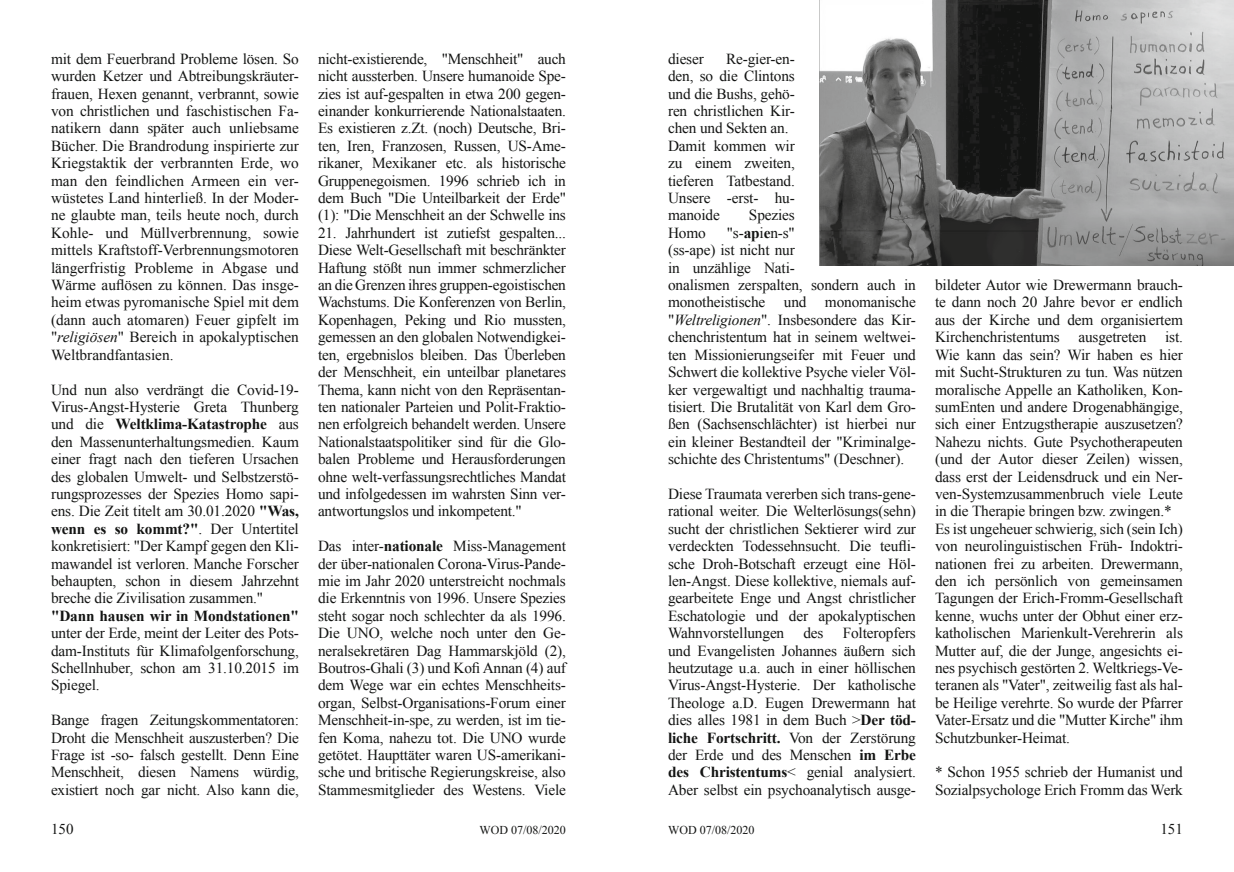
<style>
.page{position:relative;width:1234px;height:872px;background:#fff}
.page>*{position:absolute;margin:0;border:0;box-sizing:border-box;transform-origin:0 0}
.t1{font:15.3px/17.4px "Times New Roman";letter-spacing:-.01em;color:#131413;text-align:justify}
.t2{font:700 15.3px "Times New Roman";letter-spacing:-.01em;color:#131413}
.t3{font:15px "Times New Roman";color:#131413}
.t4{font:12px "Times New Roman";color:#131413}
.s1{font-style:italic}
.s2{font-weight:700}
</style>
<div class="page">
<img style="left:819px;top:0;width:414px;height:266px">
<p class="t1" style="left:51px;top:50px;width:249px">mit dem Feuerbrand Probleme lösen. So wurden Ketzer und Abtreibungskräuter&shy;frauen, Hexen genannt, verbrannt, sowie von christlichen und faschistischen Fa&shy;natikern dann später auch unliebsame Bücher. Die Brandrodung inspirierte zur Kriegstaktik der verbrannten Erde, wo man den feindlichen Armeen ein ver&shy;wüstetes Land hinterließ. In der Moder&shy;ne glaubte man, teils heute noch, durch Kohle- und Müllverbrennung, sowie mittels Kraftstoff-Verbrennungsmotoren längerfristig Probleme in Abgase und Wärme auflösen zu können. Das insge&shy;heim etwas pyromanische Spiel mit dem (dann auch atomaren) Feuer gipfelt im "<span class="s1">religiösen</span>" Bereich in apokalyptischen Weltbrandfantasien.</p>
<p class="t1" style="left:51px;top:380px;width:249px">Und nun also verdrängt die Covid-19- Virus-Angst-Hysterie Greta Thunberg und die <span class="s2">Weltklima-Katastrophe</span> aus den Massenunterhaltungsmedien. Kaum einer fragt nach den tieferen Ursachen des globalen Umwelt- und Selbstzerstö&shy;rungsprozesses der Spezies Homo sapi&shy;ens. Die Zeit titelt am 30.01.2020 <span class="s2">"Was, wenn es so kommt?"</span>. Der Untertitel konkretisiert: "Der Kampf gegen den Kli&shy;mawandel ist verloren. Manche Forscher behaupten, schon in diesem Jahrzehnt breche die Zivilisation zusammen."</p>
<p class="t2" style="left:51px;top:605px;width:249px">"Dann hausen wir in Mondstationen"</p>
<p class="t1" style="left:51px;top:624px;width:249px">unter der Erde, meint der Leiter des Pots&shy;dam-Instituts für Klimafolgenforschung, Schellnhuber, schon am 31.10.2015 im Spiegel.</p>
<p class="t1" style="left:51px;top:711px;width:249px">Bange fragen Zeitungskommentatoren:<br>Droht die Menschheit auszusterben? Die Frage ist -so- falsch gestellt. Denn Eine Menschheit, diesen Namens würdig, existiert noch gar nicht. Also kann die,</p>
<p class="t1" style="left:318px;top:50px;width:249px">nicht-existierende, "Menschheit" auch nicht aussterben. Unsere humanoide Spe&shy;zies ist auf-gespalten in etwa 200 gegen&shy;einander konkurrierende Nationalstaaten.<br>Es existieren z.Zt. (noch) Deutsche, Bri&shy;ten, Iren, Franzosen, Russen, US-Ame&shy;rikaner, Mexikaner etc. als historische Gruppenegoismen. 1996 schrieb ich in dem Buch "Die Unteilbarkeit der Erde" (1): "Die Menschheit an der Schwelle ins</p>
<p class="t1" style="left:318px;top:224px;width:249px">21. Jahrhundert ist zutiefst gespalten...<br>Diese Welt-Gesellschaft mit beschränkter Haftung stößt nun immer schmerzlicher an die Grenzen ihres gruppen-egoistischen Wachstums. Die Konferenzen von Berlin, Kopenhagen, Peking und Rio mussten, gemessen an den globalen Notwendigkei&shy;ten, ergebnislos bleiben. Das Überleben der Menschheit, ein unteilbar planetares Thema, kann nicht von den Repräsentan&shy;ten nationaler Parteien und Polit-Fraktio&shy;nen erfolgreich behandelt werden. Unsere Nationalstaatspolitiker sind für die Glo&shy;balen Probleme und Herausforderungen ohne welt-verfassungsrechtliches Mandat und infolgedessen im wahrsten Sinn ver&shy;antwortungslos und inkompetent."</p>
<p class="t1" style="left:318px;top:537px;width:249px">Das inter-<span class="s2">nationale</span> Miss-Management der über-nationalen Corona-Virus-Pande&shy;mie im Jahr 2020 unterstreicht nochmals die Erkenntnis von 1996. Unsere Spezies steht sogar noch schlechter da als 1996.<br>Die UNO, welche noch unter den Ge&shy;neralsekretären Dag Hammarskjöld (2), Boutros-Ghali (3) und Kofi Annan (4) auf dem Wege war ein echtes Menschheits&shy;organ, Selbst-Organisations-Forum einer Menschheit-in-spe, zu werden, ist im tie&shy;fen Koma, nahezu tot. Die UNO wurde getötet. Haupttäter waren US-amerikani&shy;sche und britische Regierungskreise, also Stammesmitglieder des Westens. Viele</p>
<p class="t1" style="left:668px;top:50px;width:128px;text-align:left;text-indent:58px">Re-gier-en&shy;den, so die Clintons und die Bushs, gehö&shy;ren christlichen Kir&shy;chen und Sekten an.<br>Damit kommen wir zu einem zweiten, tieferen Tatbestand.<br>Unsere -erst- hu&shy;manoide</p>
<p class="t1" style="left:668px;top:50px;width:37px">dieser</p>
<p class="t1" style="left:748px;top:206px;width:47px">Spezies</p>
<p class="t1" style="left:668px;top:224px;width:249px;text-align:left;text-indent:59px">"s-<span class="s2">ap</span>i<span class="s2">e</span>n-s"<br>(ss-ape) ist nicht nur<br>in unzählige Nati-<br>onalismen zerspalten, sondern auch in monotheistische und monomanische "<span class="s1">Weltreligionen</span>". Insbesondere das Kir&shy;chenchristentum hat in seinem weltwei&shy;ten Missionierungseifer mit Feuer und Schwert die kollektive Psyche vieler Völ&shy;ker vergewaltigt und nachhaltig trauma&shy;tisiert. Die Brutalität von Karl dem Gro&shy;ßen (Sachsenschlächter) ist hierbei nur ein kleiner Bestandteil der "Kriminalge&shy;schichte des Christentums" (Deschner).</p>
<p class="t1" style="left:668px;top:485px;width:249px">Diese Traumata vererben sich trans-gene&shy;rational weiter. Die Welterlösungs(sehn) sucht der christlichen Sektierer wird zur verdeckten Todessehnsucht. Die teufli&shy;sche Droh-Botschaft erzeugt eine Höl&shy;len-Angst. Diese kollektive, niemals auf&shy;gearbeitete Enge und Angst christlicher Eschatologie und der apokalyptischen Wahnvorstellungen</p>
<p class="t1" style="left:668px;top:224px;width:39px">Homo</p>
<p class="t1" style="left:668px;top:624px;width:249px;text-indent:175px">Folteropfers und Evangelisten Johannes äußern sich heutzutage u.a. auch in einer höllischen Virus-Angst-Hysterie. Der katholische Theologe a.D. Eugen Drewermann hat dies alles 1981 in dem Buch &gt;<span class="s2">Der töd&shy;liche Fortschritt.</span> Von der Zerstörung der Erde und des Menschen <span class="s2">im Erbe des Christentums</span>&lt; genial analysiert.<br>Aber selbst ein psychoanalytisch ausge-</p>
<p class="t1" style="left:803px;top:624px;width:22px">des</p>
<p class="t1" style="left:934px;top:276px;width:249px;text-align:left">bildeter Autor wie Drewermann brauch&shy;te dann noch 20 Jahre bevor er endlich aus der Kirche und dem organisiertem Kirchenchristentums ausgetreten ist.<br>Wie kann das sein? Wir haben es hier mit Sucht-Strukturen zu tun. Was nützen moralische Appelle an Katholiken, Kon&shy;sumEnten und andere Drogenabhängige, sich einer Entzugstherapie auszusetzen?<br>Nahezu nichts. Gute Psychotherapeuten (und der Autor dieser Zeilen) wissen, dass erst der Leidensdruck und ein Ner&shy;ven-Systemzusammenbruch viele Leute in die Therapie bringen bzw. zwingen.* Es ist ungeheuer schwierig, sich (sein Ich) von neurolinguistischen Früh- Indoktri&shy;nationen frei zu arbeiten. Drewermann, den ich persönlich von gemeinsamen Tagungen der Erich-Fromm-Gesellschaft kenne, wuchs unter der Obhut einer erz&shy;katholischen Marienkult-Verehrerin als Mutter auf, die der Junge, angesichts ei&shy;nes psychisch gestörten 2. Weltkriegs-Ve&shy;teranen als "Vater", zeitweilig fast als hal&shy;be Heilige verehrte. So wurde der Pfarrer Vater-Ersatz und die "Mutter Kirche" ihm Schutzbunker-Heimat.</p>
<p class="t1" style="left:934px;top:763px;width:249px">* Schon 1955 schrieb der Humanist und<br>Sozialpsychologe Erich Fromm das Werk</p>
<p class="t3" style="left:51px;top:818px;width:24px">150</p>
<p class="t4" style="left:479px;top:821px;width:88px">WOD 07/08/2020</p>
<p class="t4" style="left:668px;top:821px;width:88px">WOD 07/08/2020</p>
<p class="t3" style="left:1160px;top:818px;width:24px">151</p>
</div>
